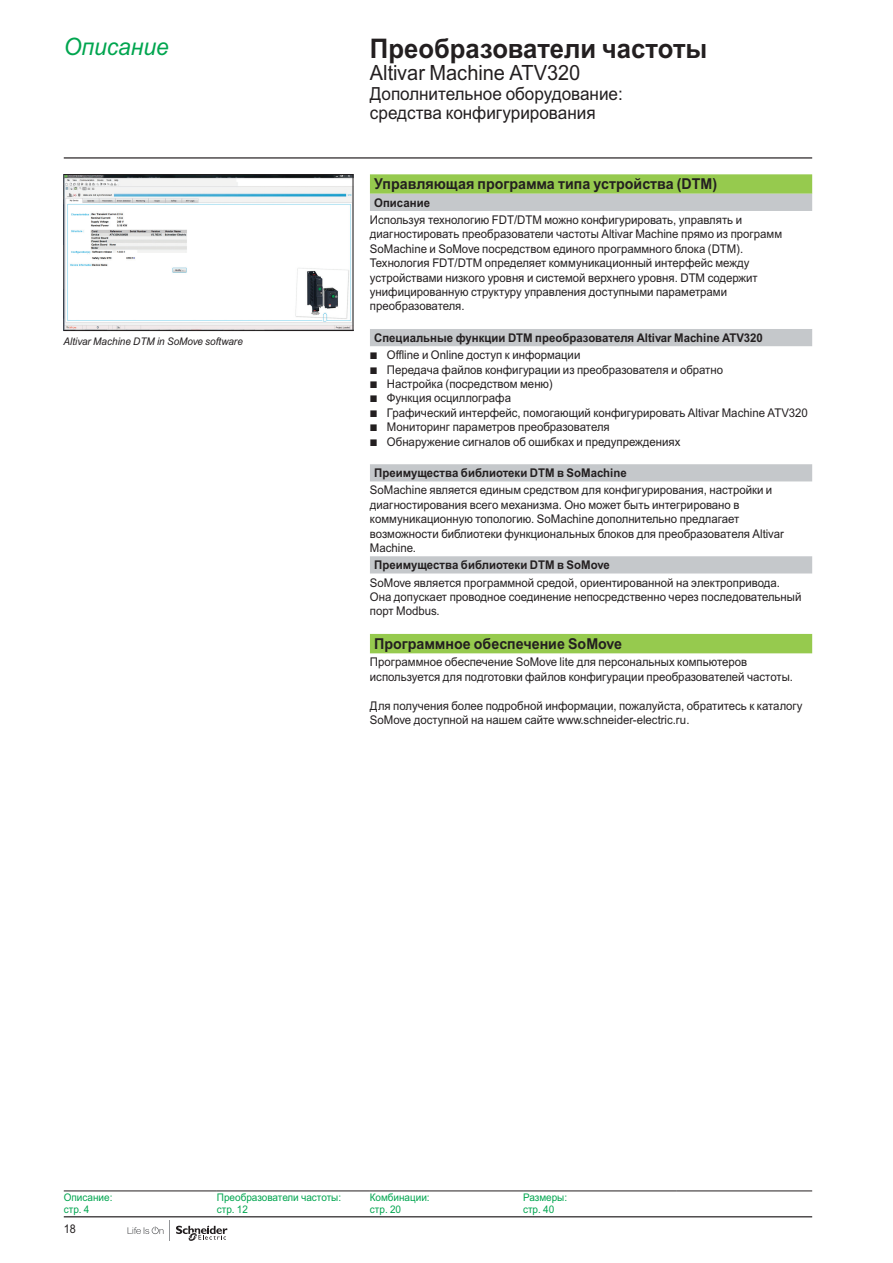
<style>
.page{position:relative;width:893px;height:1263px;background:#fff}
.page>*{position:absolute;margin:0;border:0;box-sizing:border-box;transform-origin:0 0}
.t1{font:700 27px "Arial MT Pro Cyr";color:#231f20;scale:.95 1}
.t2{font:italic 24px "Arial MT Pro Cyr";color:#00a54f;scale:.95 1}
.t3{font:21px "Arial MT Pro Cyr";color:#231f20;scale:.95 1}
.t4{font:18px/19.5px "Arial MT Pro Cyr";color:#231f20;scale:.95 1}
.t5{font:700 15px "Arial MT Pro Cyr";color:#231f20;scale:.95 1}
.t6{font:12px/14.4px "Arial MT Pro Cyr";color:#231f20;scale:.95 1}
.t7{font:700 12px/17.2px "Arial MT Pro Cyr";color:#231f20;scale:.95 1}
.t8{font:12px "Arial MT Pro Cyr";color:#231f20;scale:.9 1}
.t9{font:10.5px/12px "Arial MT Pro Cyr";color:#00a54f;scale:.95 1}
.t10{font:italic 10.5px "Arial MT Pro Cyr";color:#231f20;scale:.95 1}
.s1{font-family:"Graph Schneider";font-weight:400}
.s2{font-weight:400}
.s3{font-family:"Graph Schneider"}
</style>
<div class="page">
<hr style="left:64px;top:157px;width:748px;height:2px;background:#231f20">
<hr style="left:64px;top:1216px;width:748px;height:1px;background:#231f20">
<svg style="left:128px;top:1226px;width:35px;height:8px"></svg>
<svg style="left:176px;top:1225px;width:52px;height:16px"></svg>
<svg style="left:370px;top:174px;width:442px;height:479px"></svg>
<svg style="left:370px;top:194px;width:442px;height:379px"></svg>
<hr style="left:523px;top:1191px;width:153px;height:1px;background:#231f20">
<hr style="left:676px;top:1191px;width:136px;height:1px;background:#231f20">
<hr style="left:64px;top:1191px;width:153px;height:1px;background:#231f20">
<hr style="left:217px;top:1191px;width:153px;height:1px;background:#231f20">
<hr style="left:370px;top:1191px;width:153px;height:1px;background:#231f20">
<img style="left:66px;top:176px;width:285px;height:153px">
<div style="left:64px;top:174px;width:289px;height:157px;border:1px solid #231f20"></div>
<h2 class="t2" style="left:64px;top:33px;width:112px">Описание</h2>
<h1 class="t1" style="left:370px;top:32px;width:357px">Преобразователи частоты</h1>
<h3 class="t3" style="left:370px;top:61px;width:223px">Altivar Machine ATV320</h3>
<h3 class="t4" style="left:370px;top:84px;width:268px">Дополнительное оборудование: средства конфигурирования</h3>
<p class="t10" style="left:64px;top:336px;width:190px">Altivar Machine DTM in SoMove software</p>
<p class="t5" style="left:374px;top:175px;width:363px">Управляющая программа типа устройства (DTM)</p>
<p class="t7" style="left:374px;top:194px;width:60px">Описание</p>
<p class="t6" style="left:370px;top:213px;width:435px">Используя технологию FDT/DTM можно конфигурировать, управлять и диагностировать преобразователи частоты Altivar Machine прямо из программ SoMachine и SoMove посредством единого программного блока (DTM).<br>Технология FDT/DTM определяет коммуникационный интерфейс между устройствами низкого уровня и системой верхнего уровня. DTM содержит унифицированную структуру управления доступными параметрами преобразователя.</p>
<p class="t7" style="left:370px;top:329px;width:415px;text-indent:4px">Специальные функции DTM преобразователя Altivar Machine ATV320 <span class="s1">b</span> <span class="s2">Offline и Online доступ к информации</span></p>
<p class="t6" style="left:370px;top:363px;width:463px"><span class="s3">b</span> Передача файлов конфигурации из преобразователя и обратно<br><span class="s3">b</span> Настройка (посредством меню)<br><span class="s3">b</span> Функция осциллографа<br><span class="s3">b</span> Графический интерфейс, помогающий конфигурировать Altivar Machine ATV320 <span class="s3">b</span> Мониторинг параметров преобразователя<br><span class="s3">b</span> Обнаружение сигналов об ошибках и предупреждениях</p>
<p class="t7" style="left:374px;top:465px;width:267px">Преимущества библиотеки DTM в SoMachine</p>
<p class="t6" style="left:370px;top:484px;width:437px">SoMachine является единым средством для конфигурирования, настройки и диагностирования всего механизма. Оно может быть интегрировано в коммуникационную топологию. SoMachine дополнительно предлагает возможности библиотеки функциональных блоков для преобразователя Altivar Machine.</p>
<p class="t7" style="left:374px;top:557px;width:250px">Преимущества библиотеки DTM в SoMove</p>
<p class="t6" style="left:370px;top:576px;width:456px">SoMove является программной средой, ориентированной на электропривода.<br>Она допускает проводное соединение непосредственно через последовательный порт Modbus.</p>
<p class="t5" style="left:374px;top:635px;width:262px">Программное обеспечение SoMove</p>
<p class="t6" style="left:370px;top:655px;width:447px">Программное обеспечение SoMove lite для персональных компьютеров используется для подготовки файлов конфигурации преобразователей частоты.</p>
<p class="t6" style="left:370px;top:699px;width:457px">Для получения более подробной информации, пожалуйста, обратитесь к каталогу<br>SoMove доступной на нашем сайте www.schneider-electric.ru.</p>
<p class="t9" style="left:64px;top:1191px;width:53px">Описание: стр. 4</p>
<p class="t9" style="left:217px;top:1191px;width:132px">Преобразователи частоты: стр. 12</p>
<p class="t9" style="left:370px;top:1191px;width:64px">Комбинации: стр. 20</p>
<p class="t9" style="left:523px;top:1191px;width:48px">Размеры: стр. 40</p>
<p class="t8" style="left:64px;top:1222px;width:15px">18</p>
</div>
